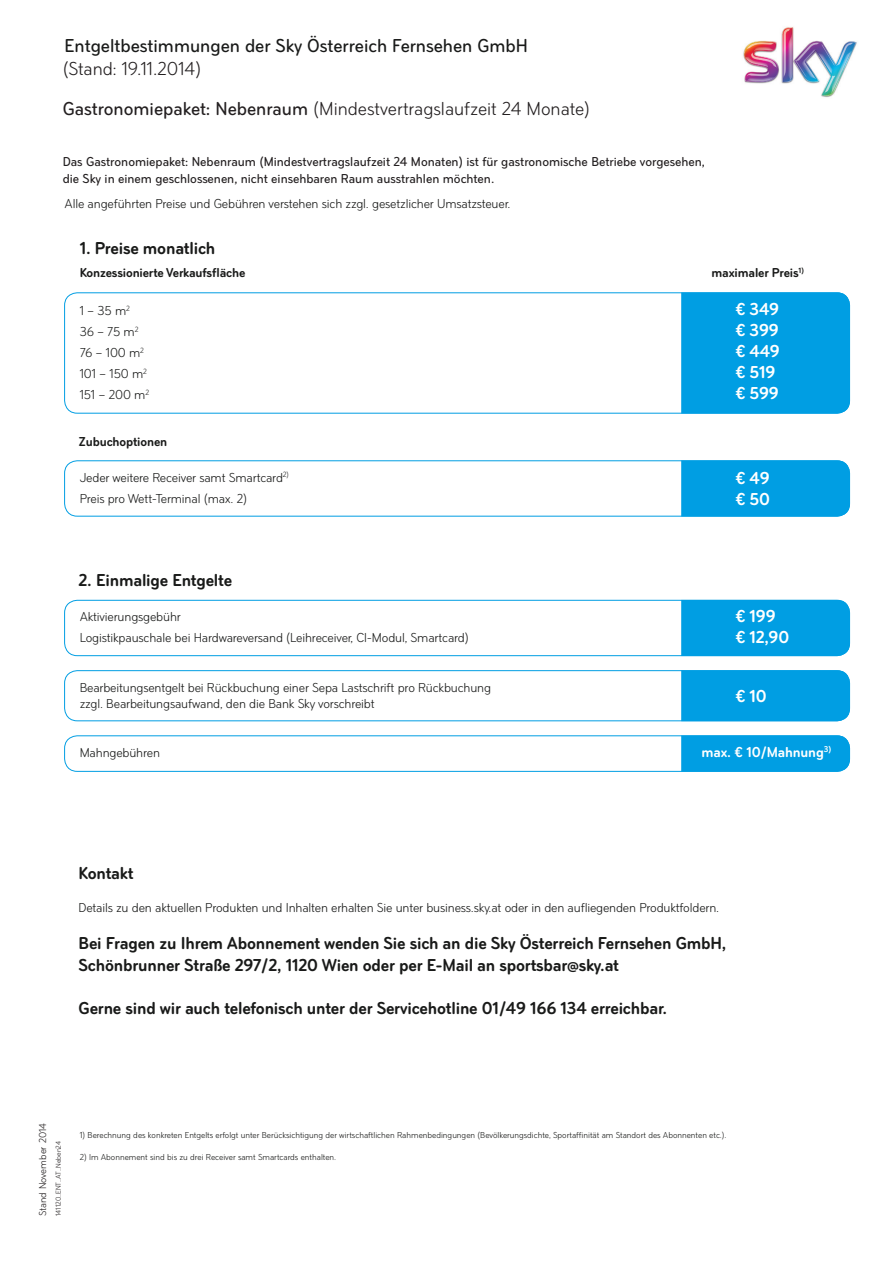
<style>
.page{position:relative;width:893px;height:1263px;background:#fff}
.page>*{position:absolute;margin:0;border:0;box-sizing:border-box;transform-origin:0 0}
.t1{font:19.5px "Sky Text";color:#231f20}
.t2{font:500 19.5px/21px "Sky Text";color:#191a19}
.t3{font:700 18px/21.6px "Sky Text";letter-spacing:-.01em;color:#191a19}
.t4{font:700 18px/21px "Sky Text";letter-spacing:-.01em;color:#fff}
.t5{font:700 15px "Sky Text";letter-spacing:-.01em;color:#fff}
.t6{font:13.5px/21px "Sky Text";letter-spacing:-.01em;color:#191a19}
.t7{font:500 13.5px "Sky Text";color:#231f20}
.t8{font:500 13.5px "Sky Text";letter-spacing:-.01em;color:#191a19}
.t9{font:700 13.5px "Sky Text";letter-spacing:-.01em;color:#191a19}
.t10{font:10.5px "Sky Text";color:#231f20}
.t11{font:9px "Sky Text";color:#191a19}
.t12{font:7.5px "Sky Text";color:#231f20}
.s1{font-weight:400}
.s2{font-weight:500}
</style>
<div class="page">
<div style="left:681px;top:293px;width:169px;height:119px;background:#009ee3"></div>
<div style="left:64px;top:292px;width:786px;height:122px;border:1px solid #009ee3;border-radius:13px"></div>
<div style="left:681px;top:461px;width:169px;height:55px;background:#009ee3"></div>
<div style="left:64px;top:460px;width:786px;height:56px;border:1px solid #009ee3;border-radius:13px"></div>
<div style="left:681px;top:736px;width:169px;height:36px;background:#009ee3"></div>
<div style="left:64px;top:735px;width:786px;height:37px;border:1px solid #009ee3;border-radius:13px"></div>
<div style="left:681px;top:670px;width:169px;height:51px;background:#009ee3"></div>
<div style="left:64px;top:670px;width:786px;height:51px;border:1px solid #009ee3;border-radius:13px"></div>
<div style="left:681px;top:600px;width:169px;height:56px;background:#009ee3"></div>
<div style="left:64px;top:600px;width:786px;height:56px;border:1px solid #009ee3;border-radius:13px"></div>
<img style="left:743px;top:27px;width:114px;height:71px">
<p class="t2" style="left:130px;top:34px;width:400px;text-indent:-65px">Entgeltbestimmungen der Sky Österreich Fernsehen GmbH <span class="s1">.8.2014)</span></p>
<p class="t1" style="left:63px;top:57px;width:140px">(Stand: 19.11.2014)</p>
<p class="t1" style="left:63px;top:98px;width:529px"><span class="s2">Gastronomiepaket: Nebenraum</span> (Mindestvertragslaufzeit 24 Monate)</p>
<p class="t7" style="left:63px;top:154px;width:643px">Das Gastronomiepaket: Nebenraum (Mindestvertragslaufzeit 24 Monaten) ist für gastronomische Betriebe vorgesehen,</p>
<p class="t7" style="left:63px;top:170px;width:433px">die Sky in einem geschlossenen, nicht einsehbaren Raum ausstrahlen möchten.</p>
<p class="t8" style="left:65px;top:154px;width:16px">Da</p>
<p class="t8" style="left:218px;top:154px;width:579px">nraum ist für gastronomische Betriebe vorgesehen, die Sky i einem geschlossenen, nic t einsehbaren Raum</p>
<p class="t8" style="left:65px;top:170px;width:116px">ausstrahlen möcht n.</p>
<p class="t6" style="left:65px;top:193px;width:447px">Alle angeführten Preise und Gebühren verstehen sich zzgl. gesetzlicher Umsatzsteuer.</p>
<p class="t3" style="left:80px;top:237px;width:137px">1. Preise monatlich</p>
<p class="t9" style="left:80px;top:265px;width:167px">Konzessionierte Verkaufsfläche</p>
<p class="t9" style="left:711px;top:265px;width:94px">maximaler Preis<sup>1)</sup></p>
<p class="t6" style="left:80px;top:300px;width:71px">1 – 35 m<sup>2<br></sup>36 – 75 m<sup>2<br></sup>76 – 100 m<sup>2<br></sup>101 – 150 m<sup>2<br></sup>151 – 200 m<sup>2</sup></p>
<p class="t4" style="left:735px;top:298px;width:46px">€ 349 € 399 € 449 € 519 € 599</p>
<p class="t9" style="left:79px;top:433px;width:90px">Zubuchoptionen</p>
<p class="t6" style="left:80px;top:467px;width:211px">Jeder weitere Receiver samt Smartcard<sup>2)<br></sup>Preis pro Wett-Terminal (max. 2)</p>
<p class="t4" style="left:735px;top:467px;width:36px">€ 49 € 50</p>
<p class="t3" style="left:79px;top:569px;width:155px">2. Einmalige Entgelte</p>
<p class="t6" style="left:80px;top:606px;width:391px">Aktivierungsgebühr<br>Logistikpauschale bei Hardwareversand (Leihreceiver, Cl-Modul, Smartcard)</p>
<p class="t4" style="left:735px;top:606px;width:55px">€ 199 € 12,90</p>
<p class="t6" style="left:80px;top:679px;width:413px;line-height:16.2px">Bearbeitungsentgelt bei Rückbuchung einer Sepa Lastschrift pro Rückbuchung zzgl. Bearbeitungsaufwand, den die Bank Sky vorschreibt</p>
<p class="t4" style="left:735px;top:686px;width:33px">€ 10</p>
<p class="t6" style="left:80px;top:742px;width:82px">Mahngebühren</p>
<p class="t5" style="left:702px;top:743px;width:131px">max. € 10/Mahnung<sup>3)</sup></p>
<p class="t3" style="left:79px;top:862px;width:56px">Kontakt</p>
<p class="t6" style="left:79px;top:896px;width:642px">Details zu den aktuellen Produkten und Inhalten erhalten Sie unter business.sky.at oder in den aufliegenden Produktfoldern.</p>
<p class="t3" style="left:79px;top:933px;width:649px">Bei Fragen zu Ihrem Abonnement wenden Sie sich an die Sky Österreich Fernsehen GmbH,<br>Schönbrunner Straße 297/2, 1120 Wien oder per E-Mail an sportsbar@sky.at</p>
<p class="t3" style="left:79px;top:997px;width:590px">Gerne sind wir auch telefonisch unter der Servicehotline 01/49 166 134 erreichbar.</p>
<p class="t10" style="left:37px;top:1216px;width:95px;rotate:-90deg">Stand November 2014</p>
<p class="t12" style="left:54px;top:1216px;width:77px;rotate:-90deg">141120_ENT_AT_Neben24</p>
<p class="t11" style="left:80px;top:1130px;width:648px">1) Berechnung des konkreten Entgelts erfolgt unter Berücksichtigung der wirtschaftlichen Rahmenbedingungen (Bevölkerungsdichte, Sportaffinität am Standort des Abonnenten etc.).</p>
<p class="t11" style="left:80px;top:1151px;width:258px">2) Im Abonnement sind bis zu drei Receiver samt Smartcards enthalten.</p>
</div>
